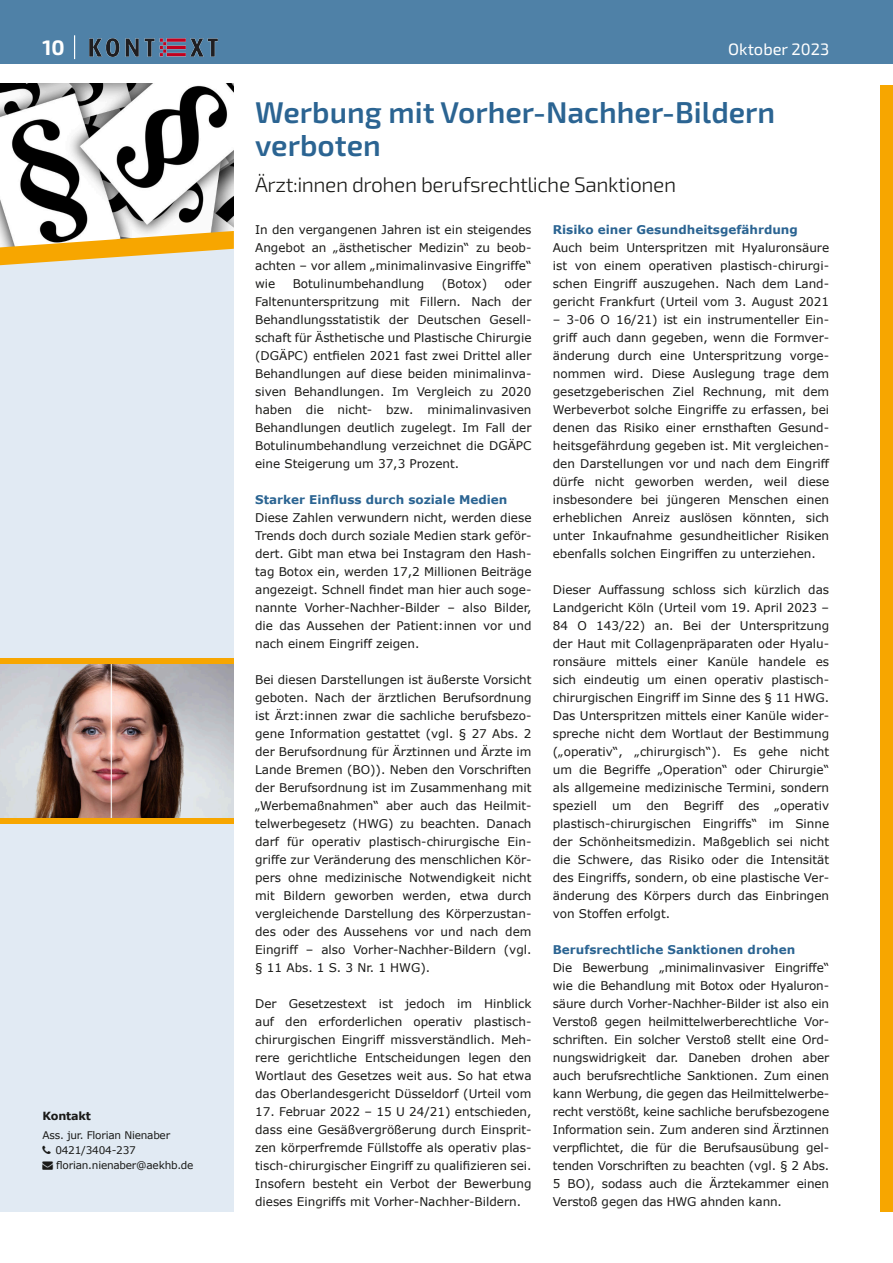
<style>
.page{position:relative;width:893px;height:1263px;background:#fff}
.page>*{position:absolute;margin:0;border:0;box-sizing:border-box;transform-origin:0 0}
.t1{font:600 30px/33px "Exo 2";color:#2b6492}
.t2{font:300 21px "Exo 2";letter-spacing:-.02em;color:#1a1a18}
.t3{font:700 21px "Exo 2";color:#fff}
.t4{font:16.5px "Exo 2";color:#fff}
.t5{font:12px/18px "Verdana";color:#1a1a18;text-align:justify}
.t6{font:700 12px "Verdana";color:#2b6492}
.t7{font:700 11.25px "Verdana";letter-spacing:-.02em;color:#1a1a18}
.t8{font:10.5px/15px "Verdana";letter-spacing:-.02em;color:#1a1a18}
</style>
<div class="page">
<div style="left:0;top:85px;width:234px;height:1127px;background:#e1eaf3"></div>
<div style="left:0;top:0;width:893px;height:64px;background:#4f81a7"></div>
<img style="left:89px;top:38px;width:128px;height:18px">
<svg style="left:74px;top:35px;width:1px;height:24px"></svg>
<hr style="left:892px;top:1108px;width:1px;height:119px;background:#4f81a7">
<img style="left:0;top:84px;width:234px;height:147px">
<svg style="left:0;top:231px;width:234px;height:35px"></svg>
<div style="left:0;top:658px;width:234px;height:166px;background:#f7a600"></div>
<img style="left:0;top:665px;width:234px;height:153px">
<div style="left:880px;top:85px;width:13px;height:1127px;background:#f7a600"></div>
<h2 class="t3" style="left:43px;top:41px;width:24px">10</h2>
<h3 class="t4" style="left:728px;top:44px;width:102px">Oktober 2023</h3>
<h3 class="t4" style="left:742px;top:44px;width:89px">Monat 2021</h3>
<p class="t7" style="left:43px;top:1111px;width:50px">Kontakt</p>
<p class="t8" style="left:43px;top:1129px;width:153px">Ass. jur. Florian Nienaber<br>☎ 0421/3404-237<br>✉ florian.nienaber@aekhb.de</p>
<h1 class="t1" style="left:255px;top:99px;width:522px">Werbung mit Vorher-Nachher-Bildern verboten</h1>
<h2 class="t2" style="left:255px;top:177px;width:422px">Ärzt:innen drohen berufsrechtliche Sanktionen</h2>
<p class="t5" style="left:255px;top:222px;width:278px">In den vergangenen Jahren ist ein steigendes Angebot an „ästhetischer Medizin“ zu beob&shy;achten – vor allem „minimalinvasive Eingriffe“ wie</p>
<p class="t6" style="left:553px;top:225px;width:247px">Risiko einer Gesundheitsgefährdung</p>
<p class="t5" style="left:553px;top:240px;width:278px">Auch beim Unterspritzen mit Hyaluronsäure ist von einem operativen plastisch-chirurgi&shy;schen Eingriff auszugehen. Nach dem Land&shy;gericht Frankfurt (Urteil vom 3. August 2021</p>
<p class="t5" style="left:553px;top:312px;width:278px">– 3-06 O 16/21) ist ein instrumenteller Ein&shy;griff auch dann gegeben, wenn die Formver&shy;änderung durch eine Unterspritzung vorge&shy;nommen wird. Diese Auslegung trage dem gesetzgeberischen Ziel Rechnung, mit dem Werbeverbot solche Eingriffe zu erfassen, bei denen das Risiko einer ernsthaften Gesund&shy;heitsgefährdung gegeben ist. Mit vergleichen&shy;den Darstellungen vor und nach dem Eingriff dürfe nicht geworben werden, weil diese insbesondere bei jüngeren Menschen einen erheblichen Anreiz auslösen könnten, sich unter Inkaufnahme gesundheitlicher Risiken ebenfalls solchen Eingriffen zu unterziehen.</p>
<p class="t5" style="left:553px;top:582px;width:278px">Dieser Auffassung schloss sich kürzlich das Landgericht Köln (Urteil vom 19. April 2023 – 84 O 143/22) an. Bei der Unterspritzung der Haut mit Collagenpräparaten oder Hyalu&shy;ronsäure mittels einer Kanüle handele es sich eindeutig um einen operativ plastisch&shy;chirurgischen Eingriff im Sinne des § 11 HWG.<br>Das Unterspritzen mittels einer Kanüle wider&shy;spreche nicht dem Wortlaut der Bestimmung („operativ“, „chirurgisch“). Es gehe nicht um die Begriffe „Operation“ oder Chirurgie“ als allgemeine medizinische Termini, sondern speziell</p>
<p class="t5" style="left:255px;top:276px;width:278px;text-indent:249px">oder Faltenunterspritzung mit Fillern. Nach der Behandlungsstatistik der Deutschen Gesell&shy;schaft für Ästhetische und Plastische Chirurgie (DGÄPC) entfielen 2021 fast zwei Drittel aller Behandlungen auf diese beiden minimalinva&shy;siven Behandlungen. Im Vergleich zu 2020 haben die nicht- bzw. minimalinvasiven Behandlungen deutlich zugelegt. Im Fall der Botulinumbehandlung verzeichnet die DGÄPC eine Steigerung um 37,3 Prozent.</p>
<p class="t6" style="left:255px;top:495px;width:254px">Starker Einfluss durch soziale Medien</p>
<p class="t5" style="left:255px;top:510px;width:278px">Diese Zahlen verwundern nicht, werden diese Trends doch durch soziale Medien stark geför&shy;dert. Gibt man etwa bei Instagram den Hash&shy;tag Botox ein, werden 17,2 Millionen Beiträge angezeigt. Schnell findet man hier auch soge&shy;nannte Vorher-Nachher-Bilder – also Bilder, die das Aussehen der Patient:innen vor und nach einem Eingriff zeigen.</p>
<p class="t5" style="left:255px;top:672px;width:278px">Bei diesen Darstellungen ist äußerste Vorsicht geboten. Nach der ärztlichen Berufsordnung ist Ärzt:innen zwar die sachliche berufsbezo&shy;gene Information gestattet (vgl. § 27 Abs. 2 der Berufsordnung für Ärztinnen und Ärzte im Lande Bremen (BO)). Neben den Vorschriften der Berufsordnung ist im Zusammenhang mit „Werbemaßnahmen“ aber auch das Heilmit&shy;telwerbegesetz (HWG) zu beachten. Danach darf für operativ plastisch-chirurgische Ein&shy;griffe zur Veränderung des menschlichen Kör&shy;pers ohne medizinische Notwendigkeit nicht mit Bildern geworben werden, etwa durch vergleichende Darstellung des Körperzustan&shy;des oder des Aussehens vor und nach dem Eingriff – also Vorher-Nachher-Bildern (vgl. § 11 Abs. 1 S. 3 Nr. 1 HWG).</p>
<p class="t5" style="left:255px;top:996px;width:278px">Der Gesetzestext ist jedoch im Hinblick auf den erforderlichen operativ plastisch&shy;chirurgischen Eingriff missverständlich. Meh&shy;rere gerichtliche Entscheidungen legen den Wortlaut des Gesetzes weit aus. So hat etwa das Oberlandesgericht Düsseldorf (Urteil vom</p>
<p class="t5" style="left:255px;top:1104px;width:278px">17. Februar 2022 – 15 U 24/21) entschieden, dass eine Gesäßvergrößerung durch Einsprit&shy;zen körperfremde Füllstoffe als operativ plas&shy;tisch-chirurgischer Eingriff zu qualifizieren sei.<br>Insofern besteht ein Verbot der Bewerbung dieses Eingriffs mit Vorher-Nachher-Bildern.</p>
<p class="t5" style="left:293px;top:276px;width:133px">Botulinumbehandlung</p>
<p class="t5" style="left:442px;top:276px;width:47px">(Botox)</p>
<p class="t5" style="left:612px;top:798px;width:21px">um</p>
<p class="t5" style="left:646px;top:798px;width:24px">den</p>
<p class="t5" style="left:684px;top:798px;width:41px">Begriff</p>
<p class="t5" style="left:739px;top:798px;width:22px">des</p>
<p class="t5" style="left:553px;top:798px;width:278px;text-indent:222px">„operativ plastisch-chirurgischen Eingriffs“ im Sinne der Schönheitsmedizin. Maßgeblich sei nicht die Schwere, das Risiko oder die Intensität des Eingriffs, sondern, ob eine plastische Ver&shy;änderung des Körpers durch das Einbringen von Stoffen erfolgt.</p>
<p class="t6" style="left:553px;top:945px;width:244px">Berufsrechtliche Sanktionen drohen</p>
<p class="t5" style="left:553px;top:960px;width:278px">Die Bewerbung „minimalinvasiver Eingriffe“ wie die Behandlung mit Botox oder Hyaluron&shy;säure durch Vorher-Nachher-Bilder ist also ein Verstoß gegen heilmittelwerberechtliche Vor&shy;schriften. Ein solcher Verstoß stellt eine Ord&shy;nungswidrigkeit dar. Daneben drohen aber auch berufsrechtliche Sanktionen. Zum einen kann Werbung, die gegen das Heilmittelwerbe&shy;recht verstößt, keine sachliche berufsbezogene Information sein. Zum anderen sind Ärztinnen verpflichtet, die für die Berufsausübung gel&shy;tenden Vorschriften zu beachten (vgl. § 2 Abs.<br>5 BO), sodass auch die Ärztekammer einen Verstoß gegen das HWG ahnden kann.</p>
</div>
